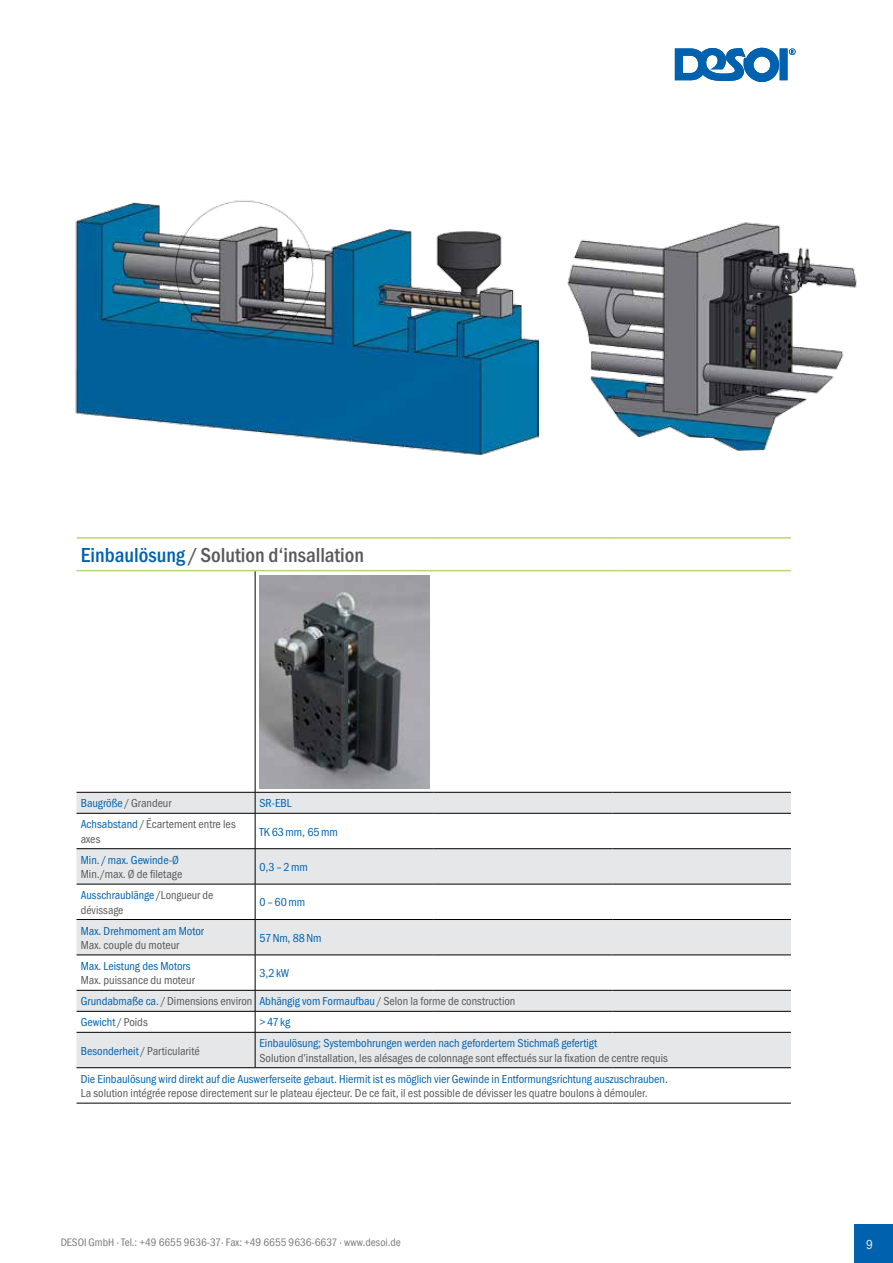
<style>
.page{position:relative;width:893px;height:1263px;background:#fff}
.page>*{position:absolute;margin:0;border:0;box-sizing:border-box;transform-origin:0 0}
.t1{font:500 condensed 21px "Franklin Gothic";color:#58595b}
.t2{font:condensed 13.5px "Franklin Gothic";color:#e2e3e4}
.t3{font:condensed 12px/14.4px "Franklin Gothic";color:#58595b}
.t4{font:condensed 12px "Franklin Gothic";color:#0062af}
.t5{font:condensed 11.25px "Franklin Gothic";color:#797a7d}
.s1{color:#0062af}
</style>
<div class="page">
<div style="left:855px;top:1225px;width:38px;height:38px;background:#0062af"></div>
<svg style="left:77px;top:571px;width:714px;height:532px"></svg>
<svg style="left:77px;top:793px;width:714px;height:274px;fill:#e6e7e8"></svg>
<hr style="left:77px;top:792px;width:178px;height:1px;background:#000">
<hr style="left:255px;top:792px;width:179px;height:1px;background:#000">
<svg style="left:255px;top:792px;width:1px;height:21px"></svg>
<hr style="left:434px;top:792px;width:178px;height:1px;background:#000">
<hr style="left:612px;top:792px;width:179px;height:1px;background:#000">
<hr style="left:77px;top:813px;width:178px;height:1px;background:#000">
<hr style="left:255px;top:813px;width:179px;height:1px;background:#000">
<hr style="left:255px;top:813px;width:1px;height:35px;background:#000">
<hr style="left:434px;top:813px;width:178px;height:1px;background:#000">
<hr style="left:612px;top:813px;width:179px;height:1px;background:#000">
<hr style="left:77px;top:848px;width:178px;height:1px;background:#000">
<hr style="left:255px;top:848px;width:179px;height:1px;background:#000">
<hr style="left:255px;top:849px;width:1px;height:35px;background:#000">
<hr style="left:434px;top:848px;width:178px;height:1px;background:#000">
<hr style="left:612px;top:848px;width:179px;height:1px;background:#000">
<hr style="left:77px;top:884px;width:178px;height:1px;background:#000">
<hr style="left:255px;top:884px;width:179px;height:1px;background:#000">
<hr style="left:255px;top:884px;width:1px;height:35px;background:#000">
<hr style="left:434px;top:884px;width:178px;height:1px;background:#000">
<hr style="left:612px;top:884px;width:179px;height:1px;background:#000">
<hr style="left:77px;top:919px;width:178px;height:1px;background:#000">
<hr style="left:255px;top:919px;width:179px;height:1px;background:#000">
<hr style="left:255px;top:920px;width:1px;height:35px;background:#000">
<hr style="left:434px;top:919px;width:178px;height:1px;background:#000">
<hr style="left:612px;top:919px;width:179px;height:1px;background:#000">
<hr style="left:77px;top:955px;width:178px;height:1px;background:#000">
<hr style="left:255px;top:955px;width:179px;height:1px;background:#000">
<hr style="left:255px;top:955px;width:1px;height:35px;background:#000">
<hr style="left:434px;top:955px;width:178px;height:1px;background:#000">
<hr style="left:612px;top:955px;width:179px;height:1px;background:#000">
<hr style="left:77px;top:990px;width:178px;height:1px;background:#000">
<hr style="left:255px;top:990px;width:179px;height:1px;background:#000">
<hr style="left:434px;top:990px;width:178px;height:1px;background:#000">
<hr style="left:612px;top:990px;width:179px;height:1px;background:#000">
<hr style="left:77px;top:1011px;width:178px;height:1px;background:#000">
<hr style="left:255px;top:1011px;width:179px;height:1px;background:#000">
<svg style="left:255px;top:990px;width:1px;height:42px"></svg>
<hr style="left:434px;top:1011px;width:178px;height:1px;background:#000">
<hr style="left:612px;top:1011px;width:179px;height:1px;background:#000">
<hr style="left:77px;top:1032px;width:178px;height:1px;background:#000">
<hr style="left:255px;top:1032px;width:179px;height:1px;background:#000">
<hr style="left:255px;top:1032px;width:1px;height:35px;background:#000">
<hr style="left:434px;top:1032px;width:178px;height:1px;background:#000">
<hr style="left:612px;top:1032px;width:179px;height:1px;background:#000">
<hr style="left:77px;top:1067px;width:178px;height:1px;background:#000">
<hr style="left:255px;top:1067px;width:179px;height:1px;background:#000">
<hr style="left:434px;top:1067px;width:178px;height:1px;background:#000">
<hr style="left:612px;top:1067px;width:179px;height:1px;background:#000">
<hr style="left:77px;top:1103px;width:178px;height:1px;background:#000">
<hr style="left:255px;top:1103px;width:179px;height:1px;background:#000">
<hr style="left:434px;top:1103px;width:178px;height:1px;background:#000">
<hr style="left:612px;top:1103px;width:179px;height:1px;background:#000">
<hr style="left:77px;top:537px;width:178px;height:2px;background:#b6d772">
<hr style="left:255px;top:537px;width:179px;height:2px;background:#b6d772">
<hr style="left:434px;top:537px;width:178px;height:2px;background:#b6d772">
<hr style="left:612px;top:537px;width:179px;height:2px;background:#b6d772">
<hr style="left:77px;top:570px;width:178px;height:1px;background:#b6d772">
<hr style="left:255px;top:570px;width:179px;height:1px;background:#b6d772">
<hr style="left:434px;top:570px;width:178px;height:1px;background:#b6d772">
<hr style="left:612px;top:570px;width:179px;height:1px;background:#b6d772">
<hr style="left:255px;top:571px;width:1px;height:221px;background:#000">
<img style="left:259px;top:575px;width:170px;height:213px">
<div style="left:438px;top:575px;width:170px;height:213px;background:#fff"></div>
<svg style="left:675px;top:47px;width:121px;height:35px"></svg>
<img style="left:75px;top:200px;width:464px;height:256px">
<img style="left:567px;top:222px;width:290px;height:229px">
<h1 class="t1" style="left:81px;top:543px;width:285px"><span class="s1">Einbaulösung</span> /Solution d‘insallation</h1>
<p class="t3" style="left:81px;top:796px;width:92px"><span class="s1">Baugröße</span> /Grandeur</p>
<p class="t4" style="left:259px;top:796px;width:34px">SR-EBL</p>
<p class="t3" style="left:81px;top:817px;width:156px"><span class="s1">Achsabstand</span> / Écartement entre les axes</p>
<p class="t4" style="left:259px;top:825px;width:80px">TK 63mm, 65mm</p>
<p class="t4" style="left:81px;top:853px;width:100px">Min. /max. Gewinde-Ø</p>
<p class="t3" style="left:81px;top:867px;width:103px">Min./max. Ø de filetage</p>
<p class="t4" style="left:259px;top:860px;width:50px">0,3–2mm</p>
<p class="t3" style="left:81px;top:888px;width:134px"><span class="s1">Ausschraublänge</span> /Longueur de dévissage</p>
<p class="t4" style="left:259px;top:895px;width:47px">0–60mm</p>
<p class="t4" style="left:81px;top:924px;width:125px">Max. Drehmoment am Motor</p>
<p class="t3" style="left:81px;top:938px;width:100px">Max. couple du moteur</p>
<p class="t4" style="left:259px;top:931px;width:64px">57Nm, 88Nm</p>
<p class="t4" style="left:81px;top:959px;width:111px">Max. Leistung des Motors</p>
<p class="t3" style="left:81px;top:973px;width:115px">Max. puissance du moteur</p>
<p class="t4" style="left:259px;top:966px;width:31px">3,2kW</p>
<p class="t3" style="left:81px;top:991px;width:436px;line-height:21px"><span class="s1">Grundabmaße ca.</span> /Dimensions environ <span class="s1">Abhängig vom Formaufbau</span> /Selon la forme de construction<br><span class="s1">Gewicht</span> / Poids</p>
<p class="t4" style="left:259px;top:1015px;width:32px">&gt;47kg</p>
<p class="t4" style="left:259px;top:1036px;width:339px">Einbaulösung; Systembohrungen werden nach gefordertem Stichmaß gefertigt</p>
<p class="t3" style="left:259px;top:1051px;width:410px">Solution d’installation, les alésages de colonnage sont effectués sur la fixation de centre requis</p>
<p class="t4" style="left:81px;top:1072px;width:589px">Die Einbaulösung wird direkt auf die Auswerferseite gebaut. Hiermit ist es möglich vier Gewinde in Entformungsrichtung auszuschrauben.</p>
<p class="t3" style="left:81px;top:1086px;width:568px">La solution intégrée repose directement sur le plateau éjecteur. De ce fait, il est possible de dévisser les quatre boulons à démouler.</p>
<p class="t3" style="left:81px;top:1043px;width:120px"><span class="s1">Besonderheit</span> / Particularité</p>
<p class="t5" style="left:61px;top:1236px;width:342px">DESOI GmbH · Tel.: +49 6655 9636-37· Fax: +49 6655 9636-6637 · www.desoi.de</p>
<p class="t2" style="left:866px;top:1237px;width:8px">9</p>
</div>
